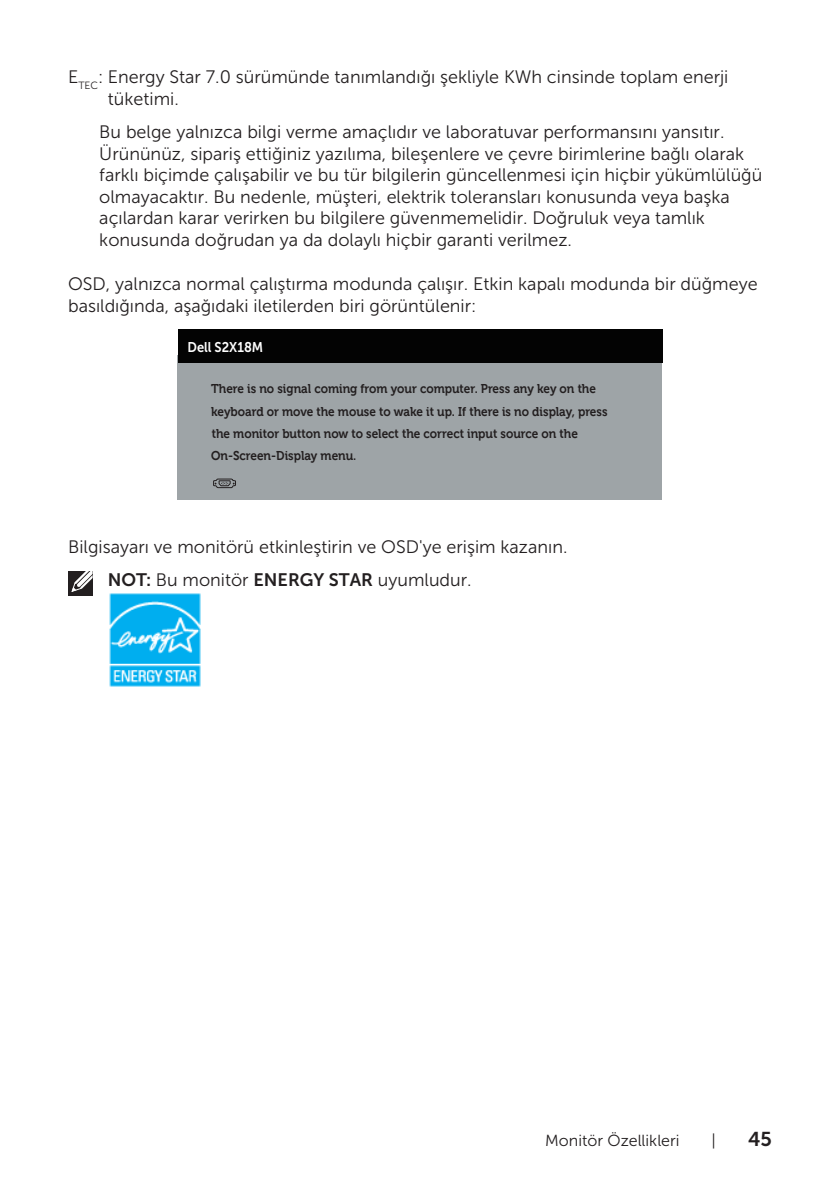
<style>
.page{position:relative;width:840px;height:1191px;background:#fff}
.page>*{position:absolute;margin:0;border:0;box-sizing:border-box;transform-origin:0 0}
.t1{font:20px "Museo Sans For Dell 700";color:#231f20}
.text{font:18px/21.6px "Museo Sans For Dell 300";color:#231f20}
.t2{font:16px "Museo Sans For Dell 300";color:#231f20}
.t3{font:14px "Museo Sans For Dell 700";color:#fff;scale:.92 1}
.t4{font:700 12.8px/23.8px "Museo For Dell";color:#231f20;scale:.92 1}
.s1{font-family:"Museo Sans For Dell 700"}
</style>
<div class="page">
<div style="left:177px;top:355px;width:485px;height:144px;background:#9ea4a7"></div>
<div style="left:178px;top:329px;width:484px;height:33px;background:#030303"></div>
<svg style="left:213px;top:478px;width:23px;height:10px"></svg>
<div style="left:68px;top:571px;width:24px;height:24px;background:#231f20"></div>
<svg style="left:71px;top:571px;width:22px;height:22px"></svg>
<img style="left:109px;top:593px;width:92px;height:94px">
<p class="text" style="left:108px;top:66px;width:621px;text-indent:-40px">E<sub>TEC</sub>: Energy Star 7.0 sürümünde tanımlandığı şekliyle KWh cinsinde toplam enerji tüketimi.</p>
<p class="text" style="left:99px;top:121px;width:664px">Bu belge yalnızca bilgi verme amaçlıdır ve laboratuvar performansını yansıtır.<br>Ürününüz, sipariş ettiğiniz yazılıma, bileşenlere ve çevre birimlerine bağlı olarak farklı biçimde çalışabilir ve bu tür bilgilerin güncellenmesi için hiçbir yükümlülüğü olmayacaktır. Bu nedenle, müşteri, elektrik toleransları konusunda veya başka açılardan karar verirken bu bilgilere güvenmemelidir. Doğruluk veya tamlık konusunda doğrudan ya da dolaylı hiçbir garanti verilmez.</p>
<p class="text" style="left:68px;top:273px;width:690px">OSD, yalnızca normal çalıştırma modunda çalışır. Etkin kapalı modunda bir düğmeye basıldığında, aşağıdaki iletilerden biri görüntülenir:</p>
<p class="t3" style="left:187px;top:339px;width:84px">Dell S2X18M</p>
<p class="t4" style="left:211px;top:376px;width:432px">There is no signal coming from your computer. Press any key on the keyboard or move the mouse to wake it up. If there is no display, press</p>
<p class="t4" style="left:211px;top:423px;width:400px;line-height:21.6px">the monitor button now to select the correct input source on the<br>On-Screen-Display menu.</p>
<p class="text" style="left:68px;top:536px;width:500px">Bilgisayarı ve monitörü etkinleştirin ve OSD'ye erişim kazanın.</p>
<p class="text" style="left:108px;top:569px;width:365px"><span class="s1">NOT:</span> Bu monitör <span class="s1">ENERGY STAR</span> uyumludur.</p>
<p class="t2" style="left:545px;top:1131px;width:136px">Monitör Özellikleri</p>
<p class="t2" style="left:711px;top:1131px;width:6px">|</p>
<p class="t1" style="left:747px;top:1127px;width:25px">45</p>
</div>
